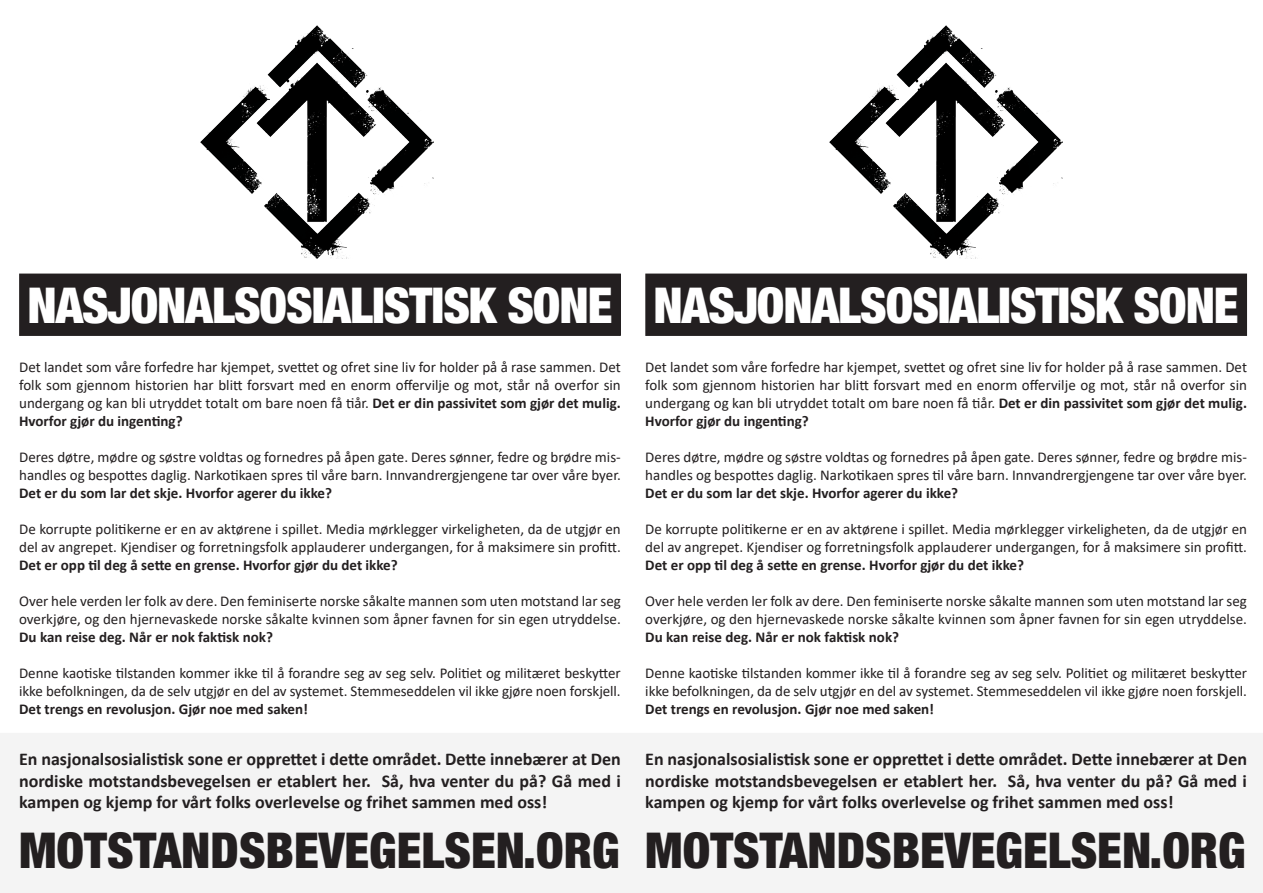
<style>
.page{position:relative;width:1263px;height:893px;background:#fff}
.page>*{position:absolute;margin:0;border:0;box-sizing:border-box;transform-origin:0 0}
.t1{font:900 condensed 49.5px "Helvetica Neue";letter-spacing:-.02em;color:#fff}
.t2{font:900 condensed 49.5px "Helvetica Neue";color:#231f20}
.t3{font:900 condensed 49.5px "Helvetica Neue";color:#fff}
.t4{font:700 18px/21.6px "Calibri";color:#231f20;text-align:justify}
.t5{font:15px/18px "Calibri";color:#231f20;text-align:justify}
.s1{font-weight:700}
</style>
<div class="page">
<div style="left:0;top:733px;width:1263px;height:160px;background:#f4f4f4"></div>
<div style="left:20px;top:274px;width:600px;height:61px;background:#231f20"></div>
<div style="left:19px;top:274px;width:602px;height:62px;border:2px solid #231f20"></div>
<img style="left:200px;top:25px;width:233px;height:234px">
<div style="left:646px;top:274px;width:600px;height:61px;background:#231f20"></div>
<div style="left:645px;top:274px;width:602px;height:62px;border:2px solid #231f20"></div>
<img style="left:829px;top:25px;width:234px;height:234px">
<p class="t1" style="left:27px;top:275px;width:587px">NASJONALSOSIALISTISK SONE</p>
<p class="t5" style="left:19px;top:357px;width:603px">Det landet som våre forfedre har kjempet, svettet og ofret sine liv for holder på å rase sammen. Det folk som gjennom historien har blitt forsvart med en enorm offervilje og mot, står nå overfor sin undergang og kan bli utryddet totalt om bare noen få tiår. <span class="s1">Det er din passivitet som gjør det mulig.<br>Hvorfor gjør du ingenting?</span></p>
<p class="t5" style="left:19px;top:447px;width:603px">Deres døtre, mødre og søstre voldtas og fornedres på åpen gate. Deres sønner, fedre og brødre mis&shy;handles og bespottes daglig. Narkotikaen spres til våre barn. Innvandrergjengene tar over våre byer.<br><span class="s1">Det er du som lar det skje. Hvorfor agerer du ikke?</span></p>
<p class="t5" style="left:19px;top:519px;width:603px">De korrupte politikerne er en av aktørene i spillet. Media mørklegger virkeligheten, da de utgjør en del av angrepet. Kjendiser og forretningsfolk applauderer undergangen, for å maksimere sin profitt.<br><span class="s1">Det er opp til deg å sette en grense. Hvorfor gjør du det ikke?</span></p>
<p class="t5" style="left:19px;top:591px;width:603px">Over hele verden ler folk av dere. Den feminiserte norske såkalte mannen som uten motstand lar seg overkjøre, og den hjernevaskede norske såkalte kvinnen som åpner favnen for sin egen utryddelse.<br><span class="s1">Du kan reise deg. Når er nok faktisk nok?</span></p>
<p class="t5" style="left:19px;top:663px;width:603px">Denne kaotiske tilstanden kommer ikke til å forandre seg av seg selv. Politiet og militæret beskytter ikke befolkningen, da de selv utgjør en del av systemet. Stemmeseddelen vil ikke gjøre noen forskjell.<br><span class="s1">Det trengs en revolusjon. Gjør noe med saken!</span></p>
<p class="t4" style="left:19px;top:748px;width:603px">En nasjonalsosialistisk sone er opprettet i dette området. Dette innebærer at Den nordiske motstandsbevegelsen er etablert her. Så, hva venter du på? Gå med i kampen og kjemp for vårt folks overlevelse og frihet sammen med oss!</p>
<p class="t2" style="left:19px;top:820px;width:602px">MOTSTANDSBEVEGELSEN.ORG</p>
<p class="t1" style="left:654px;top:275px;width:587px">NASJONALSOSIALISTISK SONE</p>
<p class="t5" style="left:645px;top:357px;width:603px">Det landet som våre forfedre har kjempet, svettet og ofret sine liv for holder på å rase sammen. Det folk som gjennom historien har blitt forsvart med en enorm offervilje og mot, står nå overfor sin undergang og kan bli utryddet totalt om bare noen få tiår. <span class="s1">Det er din passivitet som gjør det mulig.<br>Hvorfor gjør du ingenting?</span></p>
<p class="t5" style="left:645px;top:447px;width:603px">Deres døtre, mødre og søstre voldtas og fornedres på åpen gate. Deres sønner, fedre og brødre mis&shy;handles og bespottes daglig. Narkotikaen spres til våre barn. Innvandrergjengene tar over våre byer.<br><span class="s1">Det er du som lar det skje. Hvorfor agerer du ikke?</span></p>
<p class="t5" style="left:645px;top:519px;width:603px">De korrupte politikerne er en av aktørene i spillet. Media mørklegger virkeligheten, da de utgjør en del av angrepet. Kjendiser og forretningsfolk applauderer undergangen, for å maksimere sin profitt.<br><span class="s1">Det er opp til deg å sette en grense. Hvorfor gjør du det ikke?</span></p>
<p class="t5" style="left:645px;top:591px;width:603px">Over hele verden ler folk av dere. Den feminiserte norske såkalte mannen som uten motstand lar seg overkjøre, og den hjernevaskede norske såkalte kvinnen som åpner favnen for sin egen utryddelse.<br><span class="s1">Du kan reise deg. Når er nok faktisk nok?</span></p>
<p class="t5" style="left:645px;top:663px;width:603px">Denne kaotiske tilstanden kommer ikke til å forandre seg av seg selv. Politiet og militæret beskytter ikke befolkningen, da de selv utgjør en del av systemet. Stemmeseddelen vil ikke gjøre noen forskjell.<br><span class="s1">Det trengs en revolusjon. Gjør noe med saken!</span></p>
<p class="t4" style="left:645px;top:748px;width:603px">En nasjonalsosialistisk sone er opprettet i dette området. Dette innebærer at Den nordiske motstandsbevegelsen er etablert her. Så, hva venter du på? Gå med i kampen og kjemp for vårt folks overlevelse og frihet sammen med oss!</p>
<p class="t2" style="left:645px;top:820px;width:602px">MOTSTANDSBEVEGELSEN.ORG</p>
<p class="t3" style="left:956px;top:277px;width:302px">ALISTISK SONE</p>
</div>
